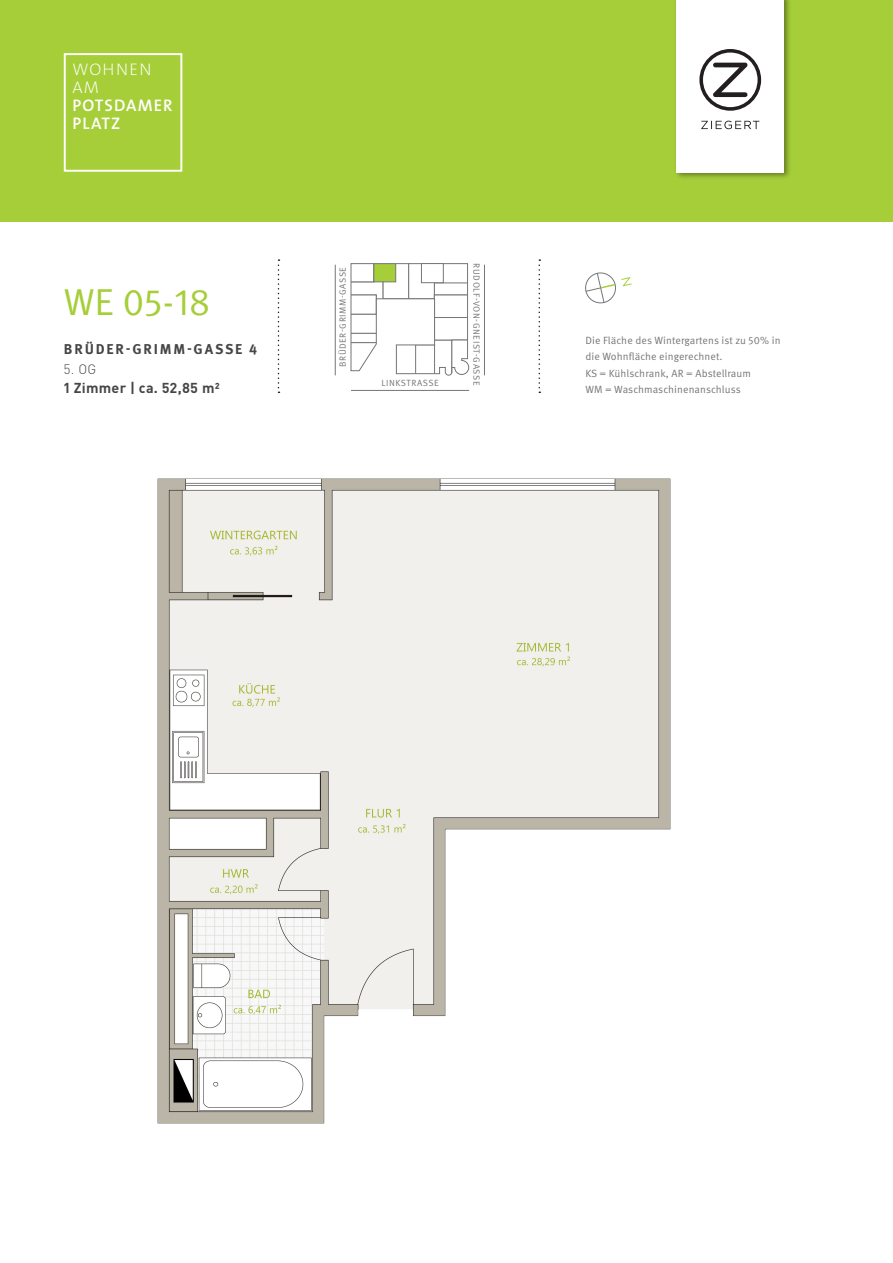
<style>
.page{position:relative;width:893px;height:1263px;background:#fff}
.page>*{position:absolute;margin:0;border:0;box-sizing:border-box;transform-origin:0 0}
.t1{font:37.5px "Meta Pro";color:#a6ce39}
.t2{font:600 16.8px "The Sans";letter-spacing:.065em;color:#fff}
.t3{font:200 16.8px "The Sans";letter-spacing:.07em;color:#fff}
.t4{font:700 14.25px "Meta Pro";letter-spacing:.13em;color:#454647}
.t5{font:700 14.25px "DIN Pro";letter-spacing:.02em;color:#454647}
.t6{font:300 13.5px "DIN Pro";color:#454647}
.t7{font:10.5px/16.5px "Meta Pro";letter-spacing:.01em;color:#757679}
.t8{font:9px "Meta Pro";letter-spacing:.065em;color:#757679}
</style>
<div class="page">
<img style="left:157px;top:478px;width:514px;height:646px">
<div style="left:0;top:0;width:893px;height:222px;background:#a6ce39"></div>
<div style="left:64px;top:53px;width:118px;height:119px;border:2px solid #fff"></div>
<svg style="left:278px;top:259px;width:1px;height:134px"></svg>
<svg style="left:539px;top:259px;width:1px;height:134px"></svg>
<img style="left:676px;top:0;width:114px;height:178px">
<div style="left:677px;top:0;width:107px;height:172px;background:#fff"></div>
<svg style="left:701px;top:121px;width:58px;height:8px"></svg>
<svg style="left:699px;top:49px;width:62px;height:62px"></svg>
<svg style="left:585px;top:272px;width:47px;height:32px"></svg>
<svg style="left:351px;top:263px;width:118px;height:112px"></svg>
<hr style="left:351px;top:390px;width:118px;height:1px;background:#757679">
<hr style="left:335px;top:265px;width:1px;height:110px;background:#757679">
<hr style="left:484px;top:265px;width:1px;height:110px;background:#757679">
<div style="left:421px;top:263px;width:22px;height:20px;background:#fff;border:1px solid #757679"></div>
<p class="t3" style="left:73px;top:60px;width:80px">WOHNEN</p>
<p class="t3" style="left:73px;top:78px;width:28px">AM</p>
<p class="t2" style="left:73px;top:91px;width:102px">POTSDAMER</p>
<p class="t2" style="left:73px;top:110px;width:49px">PLATZ</p>
<p class="t1" style="left:64px;top:278px;width:148px">WE 05-18</p>
<p class="t4" style="left:64px;top:340px;width:195px">BRÜDER-GRIMM-GASSE 4</p>
<p class="t6" style="left:64px;top:359px;width:34px">5. OG</p>
<p class="t5" style="left:64px;top:378px;width:158px">1 Zimmer | ca. 52,85 m²</p>
<p class="t8" style="left:337px;top:367px;width:102px;rotate:-90deg">BRÜDER-GRIMM-GASSE</p>
<p class="t8" style="left:482px;top:263px;width:123px;rotate:90deg">RUDOLF-VON-GNEIST-GASSE</p>
<p class="t8" style="left:381px;top:377px;width:59px">LINKSTRASSE</p>
<p class="t7" style="left:585px;top:332px;width:197px">Die Fläche des Wintergartens ist zu 50% in die Wohnfläche eingerechnet.</p>
<p class="t7" style="left:585px;top:365px;width:167px">KS = Kühlschrank, AR = Abstellraum</p>
<p class="t7" style="left:585px;top:381px;width:157px">WM = Waschmaschinenanschluss</p>
</div>
